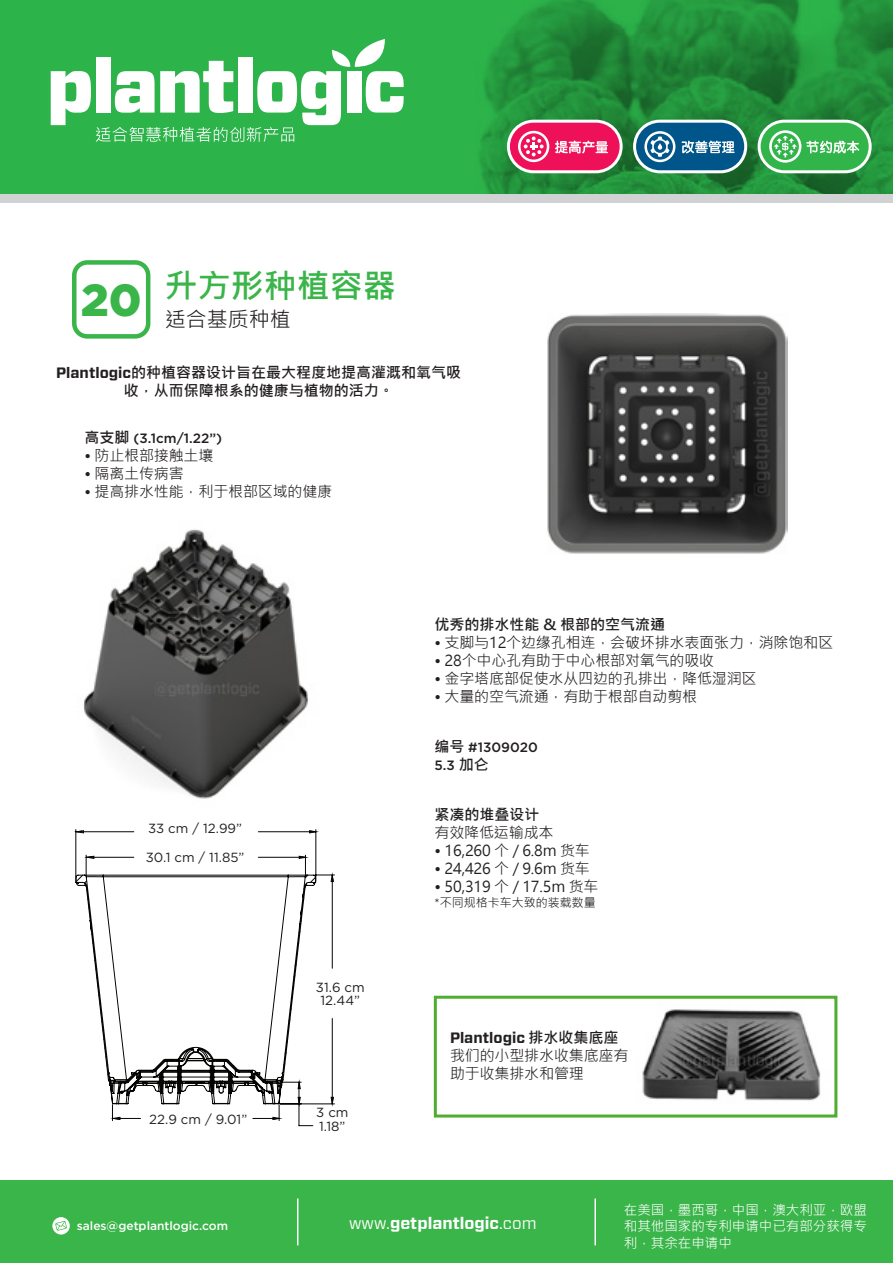
<style>
.page{position:relative;width:893px;height:1263px;background:#fff}
.page>*{position:absolute;margin:0;border:0;box-sizing:border-box;transform-origin:0 0}
.t1{font:900 45px "Gotham";color:#3ab54a}
.t2{font:33px "Microsoft Jheng Hei UI Bold";color:#3ab54a}
.t3{font:21px "Microsoft Jheng Hei UI Regular";color:#231f20}
.t4{font:700 16.5px "Vitesse Sans";color:#fff}
.t5{font:15px/18px "Microsoft Jheng Hei UI Regular";letter-spacing:-.01em;color:#231f20}
.t6{font:15px/18px "Microsoft Jheng Hei UI Bold";color:#231f20;text-align:center}
.t7{font:700 15px "Vitesse Sans";color:#231f20}
.t8{font:13.5px/16.2px "Microsoft Jheng Hei UI Regular";color:#fff;text-align:justify}
.t9{font:500 13.5px/18px "Gotham";color:#231f20}
.t10{font:13.2px/13.2px "Gotham";color:#231f20}
.t11{font:500 12px "Gotham";color:#fff}
.t12{font:12px "Microsoft Jheng Hei UI Regular";color:#231f20}
.s1{font-family:"Vitesse Sans";font-weight:700}
.s2{font-family:"Microsoft Jheng Hei UI Bold";font-weight:400;font-size:15px}
.s3{font-family:"Gotham"}
.s4{font-family:"Microsoft Jheng Hei UI Bold";font-weight:400}
.s5{font-weight:400}
</style>
<div class="page">
<img style="left:642px;top:1009px;width:179px;height:92px">
<div style="left:72px;top:260px;width:78px;height:79px;border:4px solid #3ab54a;border-radius:13px"></div>
<div style="left:434px;top:996px;width:403px;height:121px;border:3px solid #4fad2f"></div>
<svg style="left:278px;top:1120px;width:35px;height:6px"></svg>
<svg style="left:76px;top:830px;width:258px;height:290px"></svg>
<svg style="left:75px;top:874px;width:242px;height:231px"></svg>
<div style="left:0;top:85px;width:893px;height:118px;background:#d1d2d4"></div>
<img style="left:0;top:0;width:893px;height:193px">
<div style="left:0;top:1180px;width:893px;height:83px;background:#3ab54a"></div>
<div style="left:52px;top:1217px;width:18px;height:17px;background:#fff;border-radius:50%"></div>
<svg style="left:55px;top:1221px;width:12px;height:10px"></svg>
<hr style="left:594px;top:1198px;width:2px;height:47px;background:#fff">
<hr style="left:297px;top:1198px;width:1px;height:47px;background:#fff">
<svg style="left:51px;top:39px;width:353px;height:103px;background:#78ce8b"></svg>
<div style="left:633px;top:120px;width:114px;height:53px;background:#00568a;border:3px solid #fff;border-radius:25px"></div>
<svg style="left:682px;top:141px;width:53px;height:12px"></svg>
<svg style="left:644px;top:131px;width:31px;height:31px"></svg>
<div style="left:507px;top:120px;width:116px;height:53px;background:#ee1059;border:3px solid #fff;border-radius:25px"></div>
<svg style="left:555px;top:140px;width:53px;height:13px"></svg>
<svg style="left:518px;top:131px;width:31px;height:31px"></svg>
<svg style="left:758px;top:120px;width:114px;height:53px;background:#70ca82"></svg>
<svg style="left:769px;top:130px;width:90px;height:33px;background:#5fc472"></svg>
<img style="left:83px;top:529px;width:226px;height:270px">
<img style="left:547px;top:313px;width:240px;height:241px">
<h2 class="t2" style="left:165px;top:265px;width:233px">升方形种植容器</h2>
<h3 class="t3" style="left:165px;top:306px;width:127px">适合基质种植</h3>
<p class="t6" style="left:56px;top:364px;width:406px"><span class="s1">Plantlogic</span>的种植容器设计旨在最大程度地提高灌溉和氧气吸收，从而保障根系的健康与植物的活力。</p>
<h1 class="t1" style="left:81px;top:269px;width:62px">20</h1>
<p class="t9" style="left:85px;top:429px;width:139px"><span class="s2">高支脚</span> (3.1cm/1.22”)</p>
<p class="t5" style="left:85px;top:446px;width:130px">• 防止根部接触土壤</p>
<p class="t5" style="left:85px;top:464px;width:101px">• 隔离土传病害</p>
<p class="t5" style="left:85px;top:482px;width:249px">• 提高排水性能，利于根部区域的健康</p>
<p class="t10" style="left:146px;top:813px;width:100px;line-height:28.7px">33 cm / 12.99”<br>30.1 cm / 11.85”</p>
<p class="t10" style="left:149px;top:1112px;width:100px">22.9 cm / 9.01”</p>
<p class="t10" style="left:316px;top:980px;width:50px;text-align:center">31.6 cm<br>12.44”</p>
<p class="t10" style="left:316px;top:1106px;width:34px">3 cm<br>1.18”</p>
<p class="t6" style="left:435px;top:615px;width:232px">优秀的排水性能 &amp; 根部的空气流通</p>
<p class="t5" style="left:435px;top:633px;width:400px">• 支脚与12个边缘孔相连，会破坏排水表面张力，消除饱和区</p>
<p class="t5" style="left:435px;top:651px;width:281px">• 28个中心孔有助于中心根部对氧气的吸收</p>
<p class="t5" style="left:435px;top:669px;width:324px">• 金字塔底部促使水从四边的孔排出，降低湿润区</p>
<p class="t5" style="left:435px;top:687px;width:264px">• 大量的空气流通，有助于根部自动剪根</p>
<p class="t9" style="left:435px;top:738px;width:105px"><span class="s2">编号</span> #1309020<br>5.3 <span class="s2">加仑</span></p>
<p class="t6" style="left:435px;top:806px;width:106px">紧凑的堆叠设计</p>
<p class="t5" style="left:435px;top:824px;width:120px">有效降低运输成本</p>
<p class="t5" style="left:435px;top:842px;width:157px">• 16,260 个 / 6.8m 货车</p>
<p class="t5" style="left:435px;top:860px;width:157px">• 24,426 个 / 9.6m 货车</p>
<p class="t5" style="left:435px;top:878px;width:165px">• 50,319 个 / 17.5m 货车</p>
<p class="t12" style="left:435px;top:895px;width:163px"><span class="s3">*</span>不同规格卡车大致的装载数量</p>
<p class="t7" style="left:450px;top:1028px;width:170px">Plantlogic <span class="s4">排水收集底座</span></p>
<p class="t5" style="left:450px;top:1047px;width:180px">我们的小型排水收集底座有助于收集排水和管理</p>
<p class="t11" style="left:77px;top:1218px;width:153px">sales@getplantlogic.com</p>
<p class="t4" style="left:349px;top:1212px;width:189px"><span class="s5">www.</span>getplantlogic<span class="s5">.com</span></p>
<p class="t8" style="left:624px;top:1202px;width:244px">在美国，墨西哥，中国，澳大利亚，欧盟和其他国家的专利申请中已有部分获得专利，其余在申请中</p>
</div>
